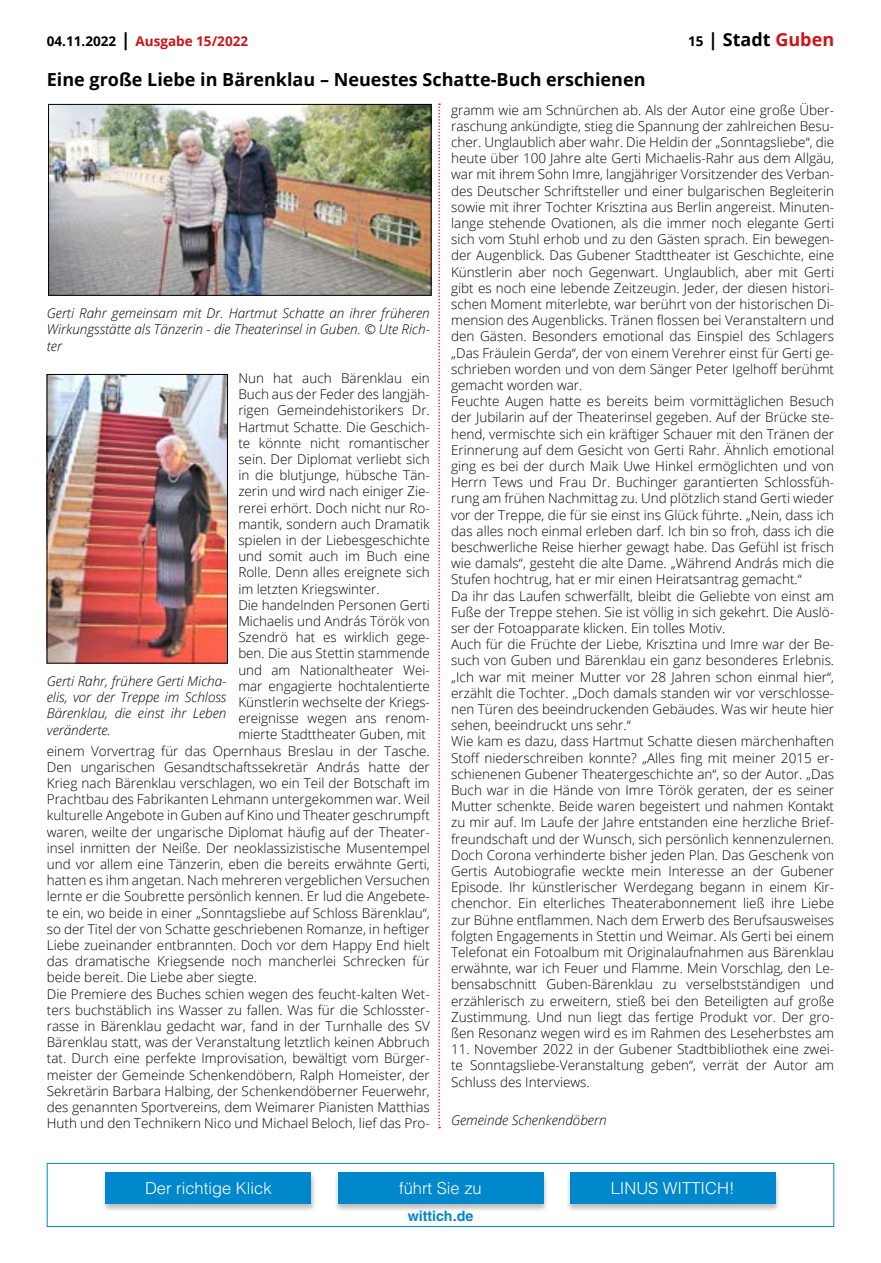
<style>
.page{position:relative;width:881px;height:1263px;background:#fff}
.page>*{position:absolute;margin:0;border:0;box-sizing:border-box;transform-origin:0 0}
.t1{font:700 18px "Open Sans";color:#000}
.t2{font:300 16.5px "Helvetica LT";color:#fff}
.t3{font:700 14.25px "Helvetica LT";color:#0087cc}
.t4{font:300 13.5px/16.2px "Open Sans";color:#000}
.t5{font:italic 300 13.5px/16.2px "Open Sans";color:#000;text-align:justify}
.t6{font:700 13.5px "Open Sans";color:#cd1316}
.s1{color:#000}
.s2{font-size:18px;color:#000}
.s3{font-size:13.5px}
.s4{color:#cd1316}
</style>
<div class="page">
<svg style="left:438px;top:103px;width:2px;height:1025px"></svg>
<img style="left:50px;top:106px;width:379px;height:188px">
<div style="left:48px;top:104px;width:383px;height:192px;border:1px solid #000"></div>
<img style="left:49px;top:376px;width:176px;height:285px">
<div style="left:47px;top:1163px;width:786px;height:64px;border:1px solid #0087cc"></div>
<div style="left:101px;top:1171px;width:215px;height:41px;background:#000;opacity:.26"></div>
<div style="left:106px;top:1172px;width:205px;height:31px;background:#0087cc"></div>
<div style="left:333px;top:1171px;width:215px;height:41px;background:#000;opacity:.26"></div>
<div style="left:338px;top:1172px;width:205px;height:31px;background:#0087cc"></div>
<div style="left:565px;top:1171px;width:215px;height:41px;background:#000;opacity:.26"></div>
<div style="left:569px;top:1172px;width:206px;height:31px;background:#0087cc"></div>
<p class="t6" style="left:47px;top:32px;width:203px"><span class="s1">04.11.2022</span> <span class="s2">|</span> Ausgabe 15/2022</p>
<h1 class="t1" style="left:688px;top:27px;width:147px"><span class="s3">15</span> | Stadt <span class="s4">Guben</span></h1>
<h1 class="t1" style="left:47px;top:67px;width:600px">Eine große Liebe in Bärenklau – Neuestes Schatte-Buch erschienen</h1>
<p class="t5" style="left:47px;top:305px;width:384px">Gerti Rahr gemeinsam mit Dr. Hartmut Schatte an ihrer früheren Wirkungsstätte als Tänzerin - die Theaterinsel in Guben. © Ute Rich&shy;ter</p>
<p class="t4" style="left:238px;top:369px;width:193px">Nun hat auch Bärenklau ein</p>
<p class="t4" style="left:238px;top:386px;width:193px">Buch aus der Feder des langjäh-</p>
<p class="t4" style="left:238px;top:402px;width:193px">rigen Gemeindehistorikers Dr.</p>
<p class="t4" style="left:238px;top:418px;width:193px">Hartmut Schatte. Die Geschich-</p>
<p class="t4" style="left:238px;top:434px;width:193px">te könnte nicht romantischer</p>
<p class="t4" style="left:238px;top:450px;width:193px">sein. Der Diplomat verliebt sich</p>
<p class="t4" style="left:238px;top:467px;width:193px">in die blutjunge, hübsche Tän-</p>
<p class="t4" style="left:238px;top:483px;width:193px">zerin und wird nach einiger Zie-</p>
<p class="t4" style="left:238px;top:499px;width:193px">rerei erhört. Doch nicht nur Ro-</p>
<p class="t4" style="left:238px;top:515px;width:193px">mantik, sondern auch Dramatik</p>
<p class="t4" style="left:238px;top:531px;width:193px">spielen in der Liebesgeschichte</p>
<p class="t4" style="left:238px;top:548px;width:193px">und somit auch im Buch eine</p>
<p class="t4" style="left:238px;top:564px;width:193px">Rolle. Denn alles ereignete sich</p>
<p class="t4" style="left:238px;top:580px;width:143px">im letzten Kriegswinter.</p>
<p class="t4" style="left:238px;top:596px;width:193px">Die handelnden Personen Gerti</p>
<p class="t4" style="left:238px;top:612px;width:193px">Michaelis und András Török von</p>
<p class="t4" style="left:238px;top:629px;width:193px">Szendrö hat es wirklich gege-</p>
<p class="t4" style="left:238px;top:645px;width:193px">ben. Die aus Stettin stammende</p>
<p class="t4" style="left:238px;top:661px;width:193px">und am Nationaltheater Wei-</p>
<p class="t4" style="left:238px;top:677px;width:193px">mar engagierte hochtalentierte</p>
<p class="t4" style="left:238px;top:693px;width:193px">Künstlerin wechselte der Kriegs-</p>
<p class="t4" style="left:238px;top:710px;width:193px">ereignisse wegen ans renom-</p>
<p class="t4" style="left:238px;top:726px;width:189px">mierte Stadttheater Guben, mit</p>
<p class="t4" style="left:47px;top:742px;width:384px">einem Vorvertrag für das Opernhaus Breslau in der Tasche.</p>
<p class="t4" style="left:47px;top:758px;width:384px">Den ungarischen Gesandtschaftssekretär András hatte der</p>
<p class="t4" style="left:47px;top:774px;width:384px">Krieg nach Bärenklau verschlagen, wo ein Teil der Botschaft im</p>
<p class="t4" style="left:47px;top:791px;width:384px">Prachtbau des Fabrikanten Lehmann untergekommen war. Weil</p>
<p class="t4" style="left:47px;top:807px;width:384px">kulturelle Angebote in Guben auf Kino und Theater geschrumpft</p>
<p class="t4" style="left:47px;top:823px;width:384px">waren, weilte der ungarische Diplomat häufig auf der Theater-</p>
<p class="t4" style="left:47px;top:839px;width:384px">insel inmitten der Neiße. Der neoklassizistische Musentempel</p>
<p class="t4" style="left:47px;top:855px;width:384px">und vor allem eine Tänzerin, eben die bereits erwähnte Gerti,</p>
<p class="t4" style="left:47px;top:872px;width:384px">hatten es ihm angetan. Nach mehreren vergeblichen Versuchen</p>
<p class="t4" style="left:47px;top:888px;width:384px">lernte er die Soubrette persönlich kennen. Er lud die Angebete-</p>
<p class="t4" style="left:47px;top:904px;width:384px">te ein, wo beide in einer „Sonntagsliebe auf Schloss Bärenklau“,</p>
<p class="t4" style="left:47px;top:920px;width:384px">so der Titel der von Schatte geschriebenen Romanze, in heftiger</p>
<p class="t4" style="left:47px;top:936px;width:384px">Liebe zueinander entbrannten. Doch vor dem Happy End hielt</p>
<p class="t4" style="left:47px;top:953px;width:384px">das dramatische Kriegsende noch mancherlei Schrecken für</p>
<p class="t4" style="left:47px;top:969px;width:212px">beide bereit. Die Liebe aber siegte.</p>
<p class="t4" style="left:47px;top:985px;width:384px">Die Premiere des Buches schien wegen des feucht-kalten Wet-</p>
<p class="t4" style="left:47px;top:1001px;width:384px">ters buchstäblich ins Wasser zu fallen. Was für die Schlosster-</p>
<p class="t4" style="left:47px;top:1017px;width:384px">rasse in Bärenklau gedacht war, fand in der Turnhalle des SV</p>
<p class="t4" style="left:47px;top:1034px;width:384px">Bärenklau statt, was der Veranstaltung letztlich keinen Abbruch</p>
<p class="t4" style="left:47px;top:1050px;width:384px">tat. Durch eine perfekte Improvisation, bewältigt vom Bürger-</p>
<p class="t4" style="left:47px;top:1066px;width:384px">meister der Gemeinde Schenkendöbern, Ralph Homeister, der</p>
<p class="t4" style="left:47px;top:1082px;width:384px">Sekretärin Barbara Halbing, der Schenkendöberner Feuerwehr,</p>
<p class="t4" style="left:47px;top:1098px;width:384px">des genannten Sportvereins, dem Weimarer Pianisten Matthias</p>
<p class="t4" style="left:47px;top:1115px;width:384px">Huth und den Technikern Nico und Michael Beloch, lief das Pro-</p>
<p class="t5" style="left:47px;top:672px;width:181px">Gerti Rahr, frühere Gerti Micha&shy;elis, vor der Treppe im Schloss Bärenklau, die einst ihr Leben veränderte.</p>
<p class="t4" style="left:451px;top:101px;width:384px">gramm wie am Schnürchen ab. Als der Autor eine große Über&shy;raschung ankündigte, stieg die Spannung der zahlreichen Besu&shy;cher. Unglaublich aber wahr. Die Heldin der „Sonntagsliebe“, die heute über 100 Jahre alte Gerti Michaelis-Rahr aus dem Allgäu, war mit ihrem Sohn Imre, langjähriger Vorsitzender des Verban&shy;des Deutscher Schriftsteller und einer bulgarischen Begleiterin sowie mit ihrer Tochter Krisztina aus Berlin angereist. Minuten&shy;lange stehende Ovationen, als die immer noch elegante Gerti sich vom Stuhl erhob und zu den Gästen sprach. Ein bewegen&shy;der Augenblick. Das Gubener Stadttheater ist Geschichte, eine Künstlerin aber noch Gegenwart. Unglaublich, aber mit Gerti gibt es noch eine lebende Zeitzeugin. Jeder, der diesen histori&shy;schen Moment miterlebte, war berührt von der historischen Di&shy;mension des Augenblicks. Tränen flossen bei Veranstaltern und den Gästen. Besonders emotional das Einspiel des Schlagers „Das Fräulein Gerda“, der von einem Verehrer einst für Gerti ge&shy;schrieben worden und von dem Sänger Peter Igelhoff berühmt gemacht worden war.<br>Feuchte Augen hatte es bereits beim vormittäglichen Besuch der Jubilarin auf der Theaterinsel gegeben. Auf der Brücke ste&shy;hend, vermischte sich ein kräftiger Schauer mit den Tränen der Erinnerung auf dem Gesicht von Gerti Rahr. Ähnlich emotional ging es bei der durch Maik Uwe Hinkel ermöglichten und von Herrn Tews und Frau Dr. Buchinger garantierten Schlossfüh&shy;rung am frühen Nachmittag zu. Und plötzlich stand Gerti wieder vor der Treppe, die für sie einst ins Glück führte. „Nein, dass ich das alles noch einmal erleben darf. Ich bin so froh, dass ich die beschwerliche Reise hierher gewagt habe. Das Gefühl ist frisch wie damals“, gesteht die alte Dame. „Während András mich die Stufen hochtrug, hat er mir einen Heiratsantrag gemacht.“<br>Da ihr das Laufen schwerfällt, bleibt die Geliebte von einst am Fuße der Treppe stehen. Sie ist völlig in sich gekehrt. Die Auslö&shy;ser der Fotoapparate klicken. Ein tolles Motiv.<br>Auch für die Früchte der Liebe, Krisztina und Imre war der Be&shy;such von Guben und Bärenklau ein ganz besonderes Erlebnis. „Ich war mit meiner Mutter vor 28 Jahren schon einmal hier“, erzählt die Tochter. „Doch damals standen wir vor verschlosse&shy;nen Türen des beeindruckenden Gebäudes. Was wir heute hier sehen, beeindruckt uns sehr.“<br>Wie kam es dazu, dass Hartmut Schatte diesen märchenhaften Stoff niederschreiben konnte? „Alles fing mit meiner 2015 er&shy;schienenen Gubener Theatergeschichte an“, so der Autor. „Das Buch war in die Hände von Imre Török geraten, der es seiner Mutter schenkte. Beide waren begeistert und nahmen Kontakt zu mir auf. Im Laufe der Jahre entstanden eine herzliche Brief&shy;freundschaft und der Wunsch, sich persönlich kennenzulernen.<br>Doch Corona verhinderte bisher jeden Plan. Das Geschenk von Gertis Autobiografie weckte mein Interesse an der Gubener Episode. Ihr künstlerischer Werdegang begann in einem Kir&shy;chenchor. Ein elterliches Theaterabonnement ließ ihre Liebe zur Bühne entflammen. Nach dem Erwerb des Berufsausweises folgten Engagements in Stettin und Weimar. Als Gerti bei einem Telefonat ein Fotoalbum mit Originalaufnahmen aus Bärenklau erwähnte, war ich Feuer und Flamme. Mein Vorschlag, den Le&shy;bensabschnitt Guben-Bärenklau zu verselbstständigen und erzählerisch zu erweitern, stieß bei den Beteiligten auf große Zustimmung. Und nun liegt das fertige Produkt vor. Der gro&shy;ßen Resonanz wegen wird es im Rahmen des Leseherbstes am</p>
<p class="t4" style="left:451px;top:1041px;width:384px;text-align:justify">11. November 2022 in der Gubener Stadtbibliothek eine zwei&shy;te Sonntagsliebe-Veranstaltung geben“, verrät der Autor am Schluss des Interviews.</p>
<p class="t5" style="left:451px;top:1112px;width:157px">Gemeinde Schenkendöbern</p>
<p class="t2" style="left:145px;top:1178px;width:128px">Der richtige Klick</p>
<p class="t2" style="left:399px;top:1178px;width:84px">führt Sie zu</p>
<p class="t2" style="left:610px;top:1178px;width:125px">LINUS WITTICH!</p>
<p class="t3" style="left:407px;top:1207px;width:67px">wittich.de</p>
</div>
